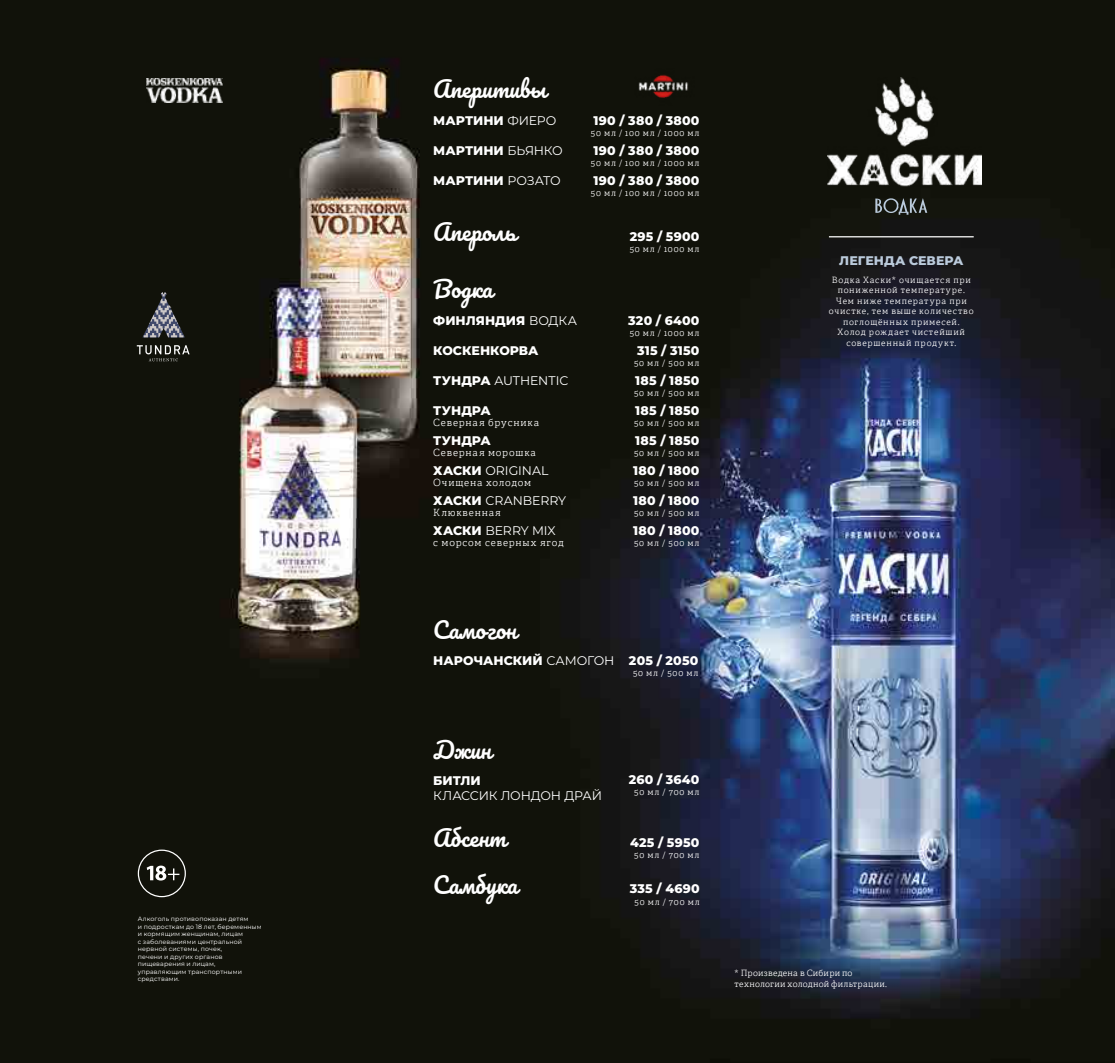
<style>
.page{position:relative;width:1115px;height:1063px;background:#fff}
.page>*{position:absolute;margin:0;border:0;box-sizing:border-box;transform-origin:0 0}
.t1{font:22.5px "Pacifico";color:#fff}
.t2{font:800 12.5px "Montserrat";letter-spacing:.015em;color:#fff}
.t3{font:12.5px "Montserrat";letter-spacing:-.01em;color:#fff}
.t4{font:800 12.5px "Montserrat";letter-spacing:.005em;color:#bacadb}
.t5{font:300 10px "Adelle Cyrillic";letter-spacing:.08em;color:#fff}
.t6{font:300 8.75px/10.5px "Adelle Cyrillic";letter-spacing:.09em;color:#fff;text-align:center}
.t7{font:300 8.75px/10.5px "Adelle Cyrillic";letter-spacing:.025em;color:#fff}
.t8{font:6.25px/7.5px "Montserrat";letter-spacing:.02em;color:#fff}
.s1{font-weight:400}
.s2{font-weight:800}
</style>
<div class="page">
<img style="left:0;top:0;width:1114px;height:1063px">
<svg style="left:137px;top:345px;width:52px;height:16px"></svg>
<svg style="left:142px;top:292px;width:43px;height:45px;background:#444549"></svg>
<img style="left:627px;top:69px;width:72px;height:36px">
<svg style="left:875px;top:198px;width:52px;height:17px"></svg>
<img style="left:827px;top:78px;width:154px;height:110px">
<hr style="left:828px;top:236px;width:145px;height:1px;background:#fff">
<img style="left:147px;top:79px;width:75px;height:23px">
<div style="left:138px;top:850px;width:48px;height:47px;border:1px solid #fff;border-radius:50%"></div>
<svg style="left:147px;top:866px;width:32px;height:15px"></svg>
<p class="t8" style="left:138px;top:915px;width:125px">Алкоголь противопоказан детям<br>и подросткам до 18 лет, беременным и кормящим женщинам, лицам<br>с заболеваниями центральной нервной системы, почек,<br>печени и других органов пищеварения и лицам, управляющим транспортными средствами.</p>
<h1 class="t1" style="left:433px;top:77px;width:114px">Аперитивы</h1>
<h2 class="t2" style="left:433px;top:112px;width:124px">МАРТИНИ <span class="s1">ФИЕРО</span></h2>
<h2 class="t2" style="left:433px;top:142px;width:131px">МАРТИНИ <span class="s1">БЬЯНКО</span></h2>
<h2 class="t2" style="left:433px;top:172px;width:129px">МАРТИНИ <span class="s1">РОЗАТО</span></h2>
<h1 class="t1" style="left:433px;top:221px;width:85px">Апероль</h1>
<h1 class="t1" style="left:433px;top:277px;width:61px">Водка</h1>
<h2 class="t2" style="left:433px;top:312px;width:145px">ФИНЛЯНДИЯ <span class="s1">ВОДКА</span></h2>
<h2 class="t2" style="left:433px;top:342px;width:107px">КОСКЕНКОРВА</h2>
<h2 class="t3" style="left:433px;top:372px;width:137px"><span class="s2">ТУНДРА</span> AUTHENTIC</h2>
<h2 class="t2" style="left:433px;top:402px;width:59px">ТУНДРА</h2>
<h2 class="t2" style="left:433px;top:432px;width:59px">ТУНДРА</h2>
<h2 class="t3" style="left:433px;top:462px;width:117px"><span class="s2">ХАСКИ</span> ORIGINAL</h2>
<h2 class="t3" style="left:433px;top:492px;width:134px"><span class="s2">ХАСКИ</span> CRANBERRY</h2>
<h2 class="t3" style="left:433px;top:522px;width:124px"><span class="s2">ХАСКИ</span> BERRY MIX</h2>
<p class="t5" style="left:433px;top:416px;width:107px">Северная брусника</p>
<p class="t5" style="left:433px;top:446px;width:104px">Северная морошка</p>
<p class="t5" style="left:433px;top:476px;width:100px">Очищена холодом</p>
<p class="t5" style="left:433px;top:506px;width:69px">Клюквенная</p>
<p class="t5" style="left:433px;top:536px;width:132px">с морсом северных ягод</p>
<h2 class="t2" style="left:593px;top:112px;width:107px">190 / 380 / 3800</h2>
<h2 class="t2" style="left:593px;top:142px;width:107px">190 / 380 / 3800</h2>
<h2 class="t2" style="left:593px;top:172px;width:107px">190 / 380 / 3800</h2>
<p class="t6" style="left:591px;top:127px;width:110px">50 мл / 100 мл / 1000 мл</p>
<p class="t6" style="left:591px;top:157px;width:110px">50 мл / 100 мл / 1000 мл</p>
<p class="t6" style="left:591px;top:187px;width:110px">50 мл / 100 мл / 1000 мл</p>
<h2 class="t2" style="left:629px;top:228px;width:71px">295 / 5900</h2>
<p class="t6" style="left:629px;top:243px;width:71px">50 мл / 1000 мл</p>
<h2 class="t2" style="left:628px;top:312px;width:73px">320 / 6400</h2>
<h2 class="t2" style="left:637px;top:342px;width:64px">315 / 3150</h2>
<h2 class="t2" style="left:635px;top:372px;width:66px">185 / 1850</h2>
<h2 class="t2" style="left:635px;top:402px;width:66px">185 / 1850</h2>
<h2 class="t2" style="left:635px;top:432px;width:66px">185 / 1850</h2>
<h2 class="t2" style="left:633px;top:462px;width:68px">180 / 1800</h2>
<h2 class="t2" style="left:633px;top:492px;width:68px">180 / 1800</h2>
<h2 class="t2" style="left:633px;top:522px;width:68px">180 / 1800</h2>
<p class="t6" style="left:629px;top:327px;width:71px">50 мл / 1000 мл</p>
<p class="t6" style="left:634px;top:357px;width:67px">50 мл / 500 мл</p>
<p class="t6" style="left:634px;top:387px;width:67px">50 мл / 500 мл</p>
<p class="t6" style="left:634px;top:417px;width:67px">50 мл / 500 мл</p>
<p class="t6" style="left:634px;top:447px;width:67px">50 мл / 500 мл</p>
<p class="t6" style="left:634px;top:477px;width:67px">50 мл / 500 мл</p>
<p class="t6" style="left:634px;top:507px;width:67px">50 мл / 500 мл</p>
<p class="t6" style="left:634px;top:537px;width:67px">50 мл / 500 мл</p>
<h1 class="t1" style="left:433px;top:618px;width:85px">Самогон</h1>
<h2 class="t2" style="left:433px;top:652px;width:183px">НАРОЧАНСКИЙ <span class="s1">САМОГОН</span></h2>
<h2 class="t2" style="left:629px;top:652px;width:71px">205 / 2050</h2>
<p class="t6" style="left:633px;top:667px;width:67px">50 мл / 500 мл</p>
<h1 class="t1" style="left:433px;top:738px;width:60px">Джин</h1>
<h2 class="t2" style="left:433px;top:772px;width:49px">БИТЛИ</h2>
<h2 class="t3" style="left:433px;top:787px;width:170px">КЛАССИК ЛОНДОН ДРАЙ</h2>
<h1 class="t1" style="left:433px;top:826px;width:74px">Абсент</h1>
<h1 class="t1" style="left:433px;top:873px;width:86px">Самбука</h1>
<h2 class="t2" style="left:628px;top:772px;width:72px">260 / 3640</h2>
<p class="t6" style="left:634px;top:787px;width:67px">50 мл / 700 мл</p>
<h2 class="t2" style="left:630px;top:834px;width:71px">425 / 5950</h2>
<p class="t6" style="left:634px;top:849px;width:67px">50 мл / 700 мл</p>
<h2 class="t2" style="left:629px;top:880px;width:71px">335 / 4690</h2>
<p class="t6" style="left:634px;top:897px;width:67px">50 мл / 700 мл</p>
<h2 class="t4" style="left:839px;top:253px;width:125px">ЛЕГЕНДА СЕВЕРА</h2>
<p class="t6" style="left:828px;top:274px;width:146px">Водка Хаски* очищается при пониженной температуре.<br>Чем ниже температура при очистке, тем выше количество поглощённых примесей.<br>Холод рождает чистейший совершенный продукт.</p>
<p class="t7" style="left:734px;top:968px;width:154px">* Произведена в Сибири по технологии холодной фильтрации.</p>
</div>
